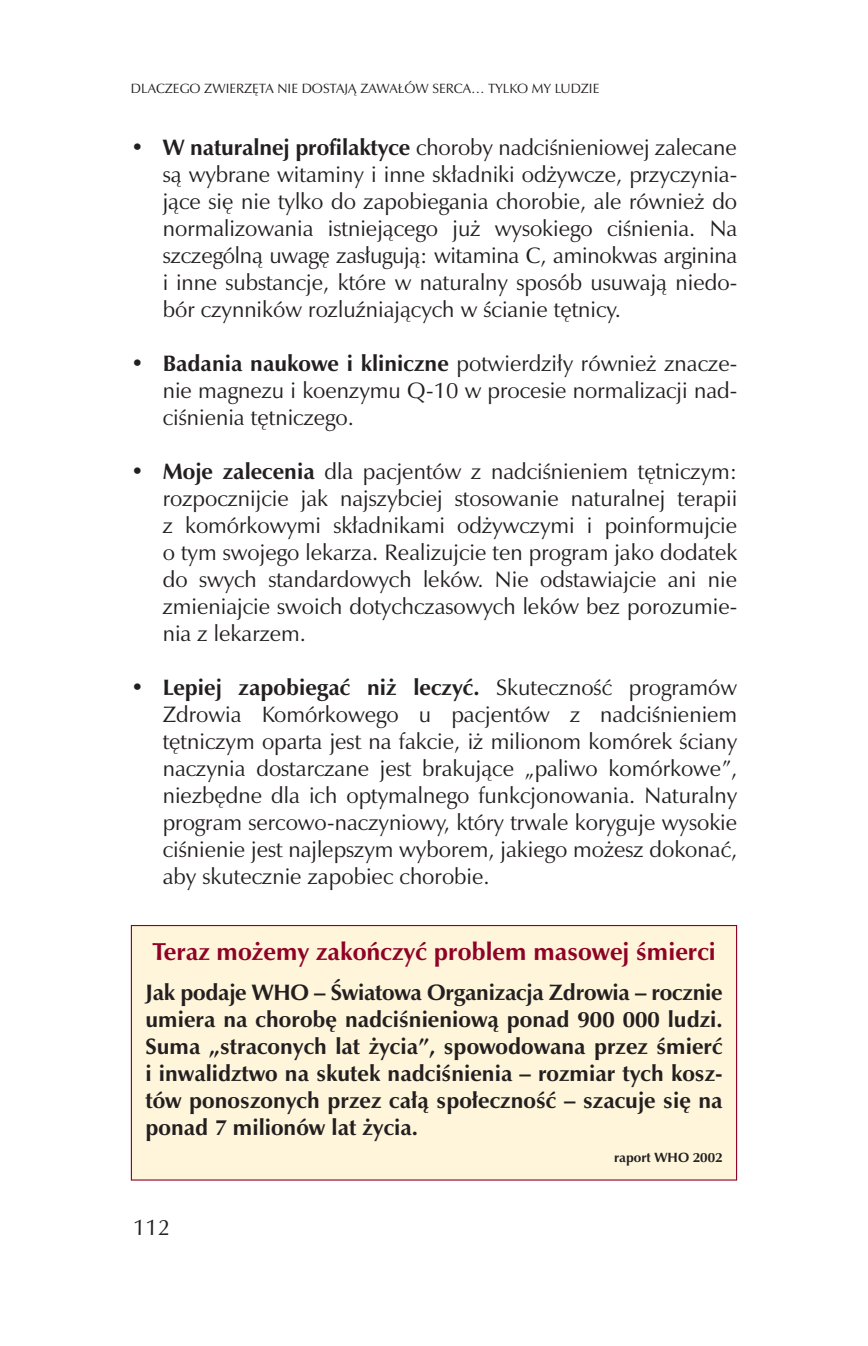
<style>
.page{position:relative;width:868px;height:1346px;background:#fff}
.page>*{position:absolute;margin:0;border:0;box-sizing:border-box;transform-origin:0 0}
.t1{font:24.75px "Zapf Humnst PL Bold A";color:#900126}
.t2{font:22.5px/27px "Zapf Humnst PL Roman A";color:#231f20;text-align:justify}
.t3{font:22.5px/27px "Zapf Humnst PL Bold A";color:#231f20;text-align:justify}
.t4{font:13.5px "Zapf Humnst PL Roman A";color:#231f20}
.t5{font:13.5px "Zapf Humnst PL Bold A";color:#231f20}
.s1{font-family:"Zapf Humnst PL Bold A"}
.s2{font-family:"Zapf Humnst PL Roman A"}
</style>
<div class="page">
<div style="left:131px;top:925px;width:605px;height:255px;background:#fef5da"></div>
<div style="left:131px;top:925px;width:606px;height:255px;border:1px solid #900126"></div>
<p class="t4" style="left:131px;top:80px;width:470px">DLACZEGO ZWIERZÊTA NIE DOSTAJ¥ ZAWA£ÓW SERCA… TYLKO MY LUDZIE</p>
<p class="t2" style="left:163px;top:133px;width:576px;text-indent:-32px"><span class="s1">• W naturalnej profilaktyce</span> choroby nadciœnieniowej zalecane s¹ wybrane witaminy i inne sk³adniki od¿ywcze, przyczynia&shy;j¹ce siê nie tylko do zapobiegania chorobie, ale równie¿ do normalizowania istniej¹cego ju¿ wysokiego ciœnienia. Na szczególn¹ uwagê zas³uguj¹: witamina C, aminokwas arginina i inne substancje, które w naturalny sposób usuwaj¹ niedo&shy;bór czynników rozluŸniaj¹cych w œcianie têtnicy.</p>
<p class="t2" style="left:163px;top:349px;width:576px;text-indent:-32px"><span class="s1">• Badania naukowe i kliniczne</span> potwierdzi³y równie¿ znacze&shy;nie magnezu i koenzymu Q-10 w procesie normalizacji nad&shy;ciœnienia têtniczego.</p>
<p class="t2" style="left:163px;top:457px;width:576px;text-indent:-32px"><span class="s1">• Moje zalecenia</span> dla pacjentów z nadciœnieniem têtniczym: rozpocznijcie jak najszybciej stosowanie naturalnej terapii z komórkowymi sk³adnikami od¿ywczymi i poinformujcie o tym swojego lekarza. Realizujcie ten program jako dodatek do swych standardowych leków. Nie odstawiajcie ani nie zmieniajcie swoich dotychczasowych leków bez porozumie&shy;nia z lekarzem.</p>
<p class="t3" style="left:131px;top:673px;width:607px">• Lepiej zapobiegaæ ni¿ leczyæ. <span class="s2">Skutecznoœæ programów</span></p>
<p class="t2" style="left:163px;top:700px;width:576px">Zdrowia Komórkowego u pacjentów z nadciœnieniem têtniczym oparta jest na fakcie, i¿ milionom komórek œciany naczynia dostarczane jest brakuj¹ce „paliwo komórkowe”, niezbêdne dla ich optymalnego funkcjonowania. Naturalny program sercowo-naczyniowy, który trwale koryguje wysokie ciœnienie jest najlepszym wyborem, jakiego mo¿esz dokonaæ, aby skutecznie zapobiec chorobie.</p>
<p class="t1" style="left:152px;top:937px;width:565px">Teraz mo¿emy zakoñczyæ problem masowej œmierci</p>
<p class="t3" style="left:145px;top:978px;width:578px">Jak podaje WHO – Œwiatowa Organizacja Zdrowia – rocznie umiera na chorobê nadciœnieniow¹ ponad 900 000 ludzi.<br>Suma „straconych lat ¿ycia”, spowodowana przez œmieræ i inwalidztwo na skutek nadciœnienia – rozmiar tych kosz&shy;tów ponoszonych przez ca³¹ spo³ecznoœæ – szacuje siê na ponad 7 milionów lat ¿ycia.</p>
<p class="t5" style="left:614px;top:1149px;width:110px">raport WHO 2002</p>
<p class="t2" style="left:133px;top:1213px;width:39px">112</p>
</div>
